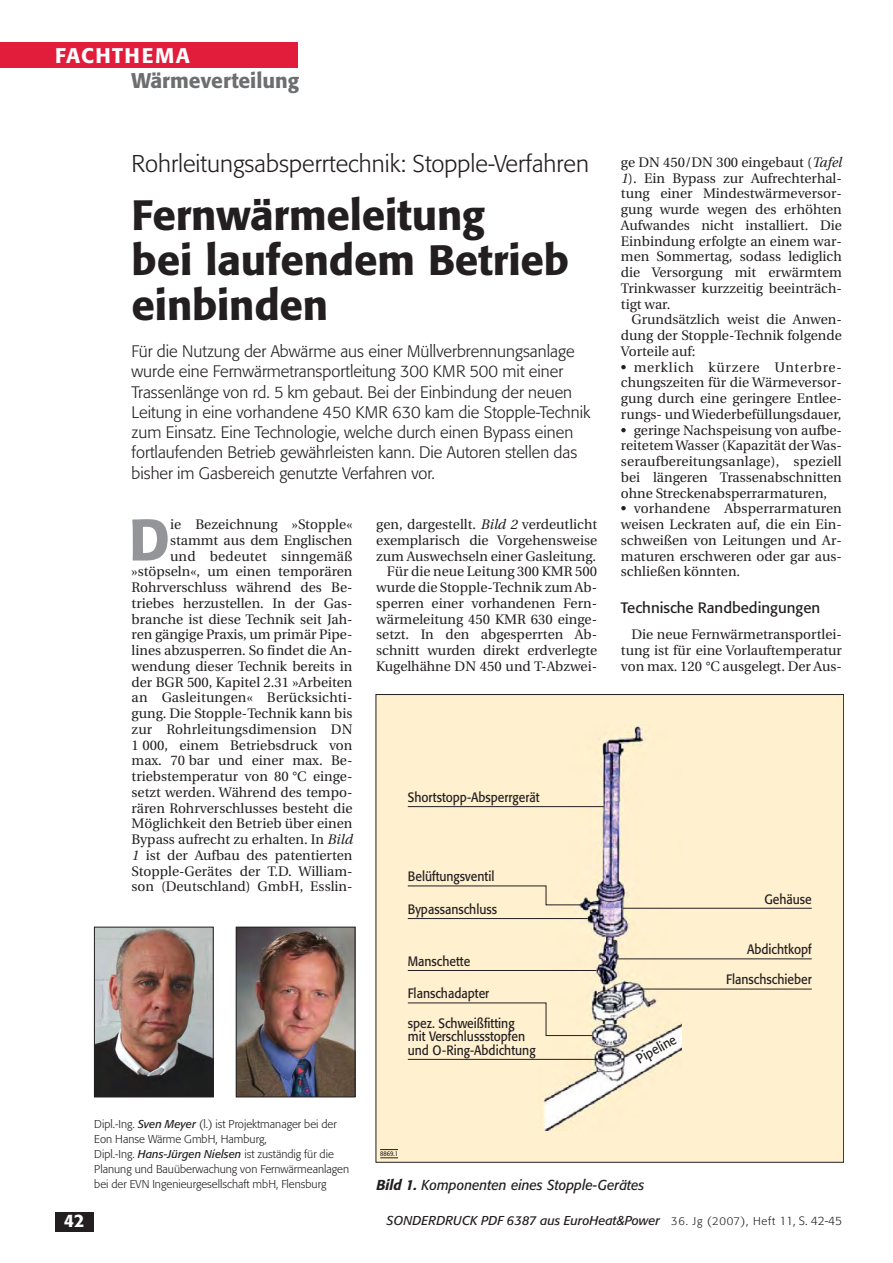
<style>
.page{position:relative;width:893px;height:1263px;background:#fff}
.page>*{position:absolute;margin:0;border:0;box-sizing:border-box;transform-origin:0 0}
.t1{font:500 58.2px "Formata";color:#939598}
.t2{font:500 42px/45px "Formata";letter-spacing:-.005em;color:#231f20}
.t3{font:300 24px "Formata";color:#231f20}
.t4{font:500 21px "Formata";color:#6c6e70}
.t5{font:500 21px "Formata";letter-spacing:.07em;color:#fff}
.t6{font:500 18px "Formata";color:#fff}
.t7{font:300 16.5px/20.2px "Formata";color:#231f20}
.t8{font:15px "Formata";color:#231f20}
.t9{font:italic 14.25px "Formata";color:#231f20;scale:.95 1}
.t10{font:13.8px/15.8px "Utopia";color:#231f20;text-align:justify}
.t11{font:13.5px/29.5px "Formata";color:#231f20;scale:.9 1}
.t12{font:italic 12.75px "Formata";color:#231f20}
.t13{font:300 11.25px/15px "Formata";color:#231f20}
.t14{font:6.75px "Formata";color:#231f20;scale:.85 1}
.s1{font-style:italic}
.s2{font-weight:400;font-style:italic}
.s3{font-weight:500}
.s4{font-weight:300;font-style:normal;font-size:11.25px}
.s5{font-weight:300;font-style:normal;font-size:12px}
</style>
<div class="page">
<div style="left:0;top:43px;width:297px;height:25px;background:#e21d3c"></div>
<div style="left:55px;top:1212px;width:38px;height:19px;background:#231f20"></div>
<img style="left:96px;top:929px;width:115px;height:166px">
<div style="left:94px;top:927px;width:119px;height:170px;border:1px solid #231f20"></div>
<img style="left:238px;top:929px;width:115px;height:166px">
<div style="left:236px;top:927px;width:119px;height:170px;border:1px solid #231f20"></div>
<div style="left:376px;top:695px;width:467px;height:467px;background:#fff0cf"></div>
<img style="left:541px;top:724px;width:125px;height:406px">
<svg style="left:380px;top:1158px;width:18px;height:1px"></svg>
<svg style="left:380px;top:1149px;width:18px;height:1px"></svg>
<svg style="left:407px;top:806px;width:405px;height:254px"></svg>
<h3 class="t5" style="left:55px;top:46px;width:136px">FACHTHEMA</h3>
<h3 class="t4" style="left:132px;top:72px;width:169px">Wärmeverteilung</h3>
<h3 class="t3" style="left:132px;top:153px;width:459px">Rohrleitungsabsperrtechnik: Stopple-Verfahren</h3>
<h2 class="t2" style="left:132px;top:196px;width:439px">Fernwärmeleitung<br>bei laufendem Betrieb einbinden</h2>
<p class="t7" style="left:132px;top:343px;width:460px">Für die Nutzung der Abwärme aus einer Müllverbrennungsanlage wurde eine Fernwärmetransportleitung 300 KMR 500 mit einer Trassenlänge von rd. 5 km gebaut. Bei der Einbindung der neuen Leitung in eine vorhandene 450 KMR 630 kam die Stopple-Technik zum Einsatz. Eine Technologie, welche durch einen Bypass einen fortlaufenden Betrieb gewährleisten kann. Die Autoren stellen das bisher im Gasbereich genutzte Verfahren vor.</p>
<p class="t10" style="left:132px;top:518px;width:222px;text-align:right">ie Bezeichnung »Stopple« stammt aus dem Englischen<br>und bedeutet sinngemäß »stöpseln«, um einen temporären<br>Rohrverschluss während des Be&shy;triebes herzustellen. In der Gas&shy;branche ist diese Technik seit Jah&shy;ren gängige Praxis, um primär Pipe&shy;lines abzusperren. So findet die An&shy;wendung dieser Technik bereits in der BGR 500, Kapitel 2.31 »Arbeiten an Gasleitungen« Berücksichti&shy;gung. Die Stopple-Technik kann bis zur Rohrleitungsdimension DN<br>1 000, einem Betriebsdruck von max. 70 bar und einer max. Be&shy;triebstemperatur von 80 °C einge&shy;setzt werden. Während des tempo&shy;rären Rohrverschlusses besteht die<br>Möglichkeit den Betrieb über einen<br>Bypass aufrecht zu erhalten. In <span class="s1">Bild<br>1</span> ist der Aufbau des patentierten<br>Stopple-Gerätes der T.D. William&shy;son (Deutschland) GmbH, Esslin-</p>
<p class="t10" style="left:376px;top:518px;width:222px;text-align:right">gen, dargestellt. <span class="s1">Bild 2</span> verdeutlicht exemplarisch die Vorgehensweise zum Auswechseln einer Gasleitung.<br>Für die neue Leitung 300 KMR 500 wurde die Stopple-Technik zum Ab&shy;sperren einer vorhandenen Fern&shy;wärmeleitung 450 KMR 630 einge&shy;setzt. In den abgesperrten Ab&shy;schnitt wurden direkt erdverlegte Kugelhähne DN 450 und T-Abzwei-</p>
<h1 class="t1" style="left:129px;top:514px;width:43px">D</h1>
<p class="t11" style="left:408px;top:783px;width:148px">Shortstopp-Absperrgerät</p>
<p class="t11" style="left:408px;top:863px;width:98px">Belüftungsventil</p>
<p class="t11" style="left:408px;top:895px;width:101px">Bypassanschluss</p>
<p class="t11" style="left:408px;top:947px;width:71px">Manschette</p>
<p class="t11" style="left:408px;top:980px;width:120px">Flanschadapter spez. Schweißfitting</p>
<p class="t11" style="left:408px;top:1031px;width:144px;line-height:13.5px">mit Verschlussstopfen und O-Ring-Abdichtung</p>
<p class="t10" style="left:621px;top:155px;width:222px">ge DN 450/DN 300 eingebaut (<span class="s1">Tafel 1</span>). Ein Bypass zur Aufrechterhal&shy;tung einer Mindestwärmeversor&shy;gung wurde wegen des erhöhten Aufwandes nicht installiert. Die Einbindung erfolgte an einem war&shy;men Sommertag, sodass lediglich die Versorgung mit erwärmtem Trinkwasser kurzzeitig beeinträch&shy;tigt war.</p>
<p class="t10" style="left:621px;top:313px;width:222px;text-indent:11px">Grundsätzlich weist die Anwen&shy;dung der Stopple-Technik folgende Vorteile auf:</p>
<p class="t10" style="left:621px;top:360px;width:222px">• merklich kürzere Unterbre&shy;chungszeiten für die Wärmeversor&shy;gung durch eine geringere Entlee&shy;rungs- und Wiederbefüllungsdauer,</p>
<p class="t10" style="left:621px;top:423px;width:222px">• geringe Nachspeisung von aufbe&shy;reitetem Wasser (Kapazität der Was&shy;seraufbereitungsanlage), speziell bei längeren Trassenabschnitten ohne Streckenabsperrarmaturen,</p>
<p class="t10" style="left:621px;top:502px;width:222px">• vorhandene Absperrarmaturen weisen Leckraten auf, die ein Ein&shy;schweißen von Leitungen und Ar&shy;maturen erschweren oder gar aus&shy;schließen könnten.</p>
<p class="t8" style="left:621px;top:601px;width:201px">Technische Randbedingungen</p>
<p class="t10" style="left:621px;top:628px;width:222px;text-indent:11px">Die neue Fernwärmetransportlei&shy;tung ist für eine Vorlauftemperatur von max. 120 °C ausgelegt. Der Aus-</p>
<p class="t11" style="left:630px;top:1048px;width:50px;rotate:-29deg">Pipeline</p>
<p class="t11" style="left:764px;top:885px;width:54px">Gehäuse</p>
<p class="t11" style="left:747px;top:936px;width:73px">Abdichtkopf</p>
<p class="t11" style="left:726px;top:966px;width:97px">Flanschschieber</p>
<p class="t13" style="left:94px;top:1117px;width:256px">Dipl.-Ing. <span class="s2">Sven Meyer</span> (l.) ist Projektmanager bei der Eon Hanse Wärme GmbH, Hamburg,<br>Dipl.-Ing. <span class="s2">Hans-Jürgen Nielsen</span> ist zuständig für die Planung und Bauüberwachung von Fernwärmeanlagen bei der EVN Ingenieurgesellschaft mbH, Flensburg</p>
<p class="t14" style="left:380px;top:1150px;width:23px">8869.1</p>
<p class="t9" style="left:376px;top:1179px;width:284px"><span class="s3">Bild 1.</span> Komponenten eines Stopple-Gerätes</p>
<h3 class="t6" style="left:64px;top:1213px;width:22px">42</h3>
<p class="t12" style="left:387px;top:1215px;width:457px">SONDERDRUCK PDF 6387 aus EuroHeat&amp;Power <span class="s4">36. Jg (2007), Heft</span> <span class="s5">11, S. 42-45</span></p>
</div>
